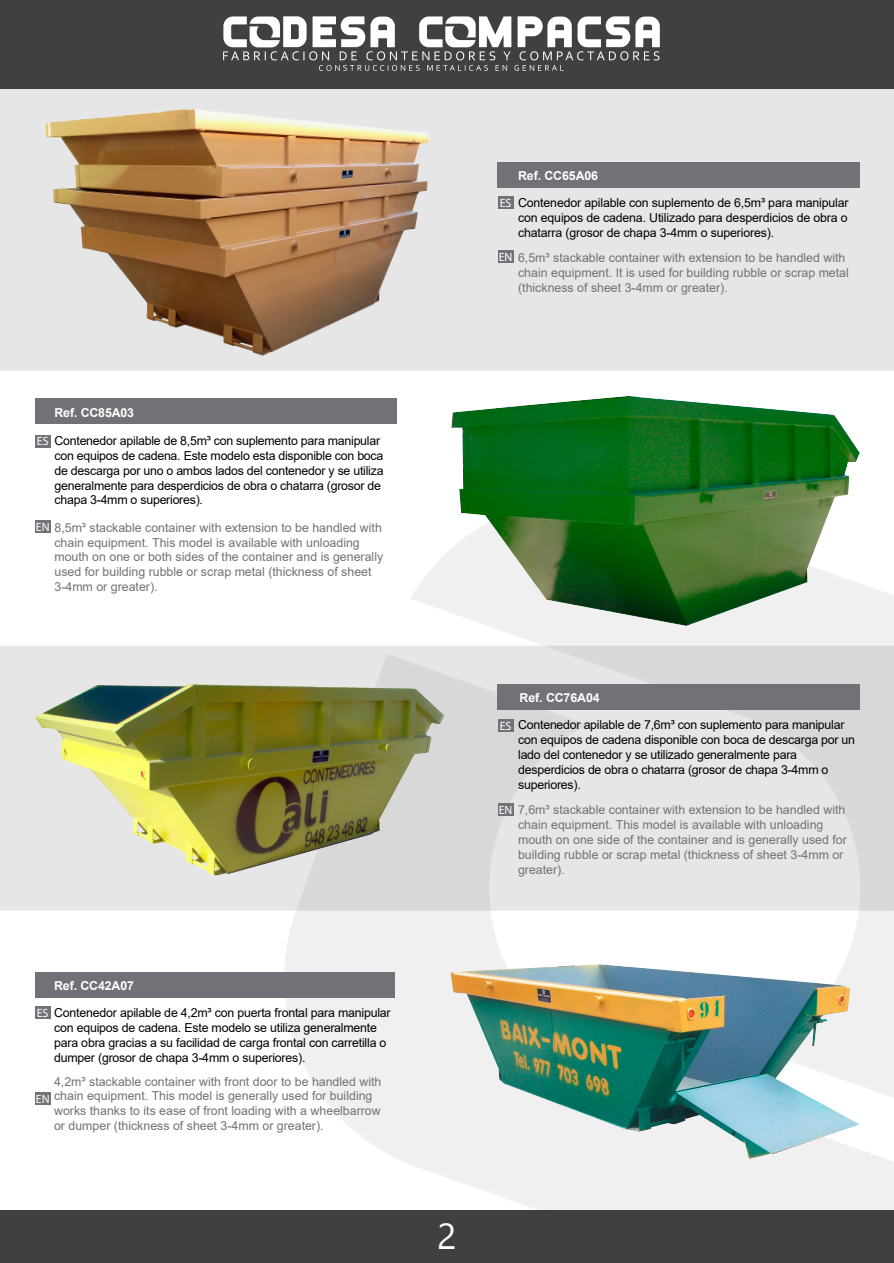
<style>
.page{position:relative;width:894px;height:1263px;background:#fff}
.page>*{position:absolute;margin:0;border:0;box-sizing:border-box;transform-origin:0 0}
.t1{font:36px "Nirmala UI";color:#fff}
.t2{font:12.3px/14.9px "Arial";letter-spacing:-.02em;color:#000}
.t3{font:12.3px/14.9px "Arial";color:#727177}
.t4{font:700 12.3px "Arial";letter-spacing:-.01em;color:#fff}
.t5{font:12px "Myriad Pro";color:#fff}
.s1{font-family:"Myriad Pro";font-size:12px;color:#fff}
.s2{font-weight:700;color:#fff}
</style>
<div class="page">
<img style="left:229px;top:549px;width:665px;height:661px">
<div style="left:0;top:89px;width:894px;height:282px;background:#e6e6e6"></div>
<svg style="left:0;top:646px;width:894px;height:265px;background:#e1e1e1"></svg>
<div style="left:35px;top:399px;width:361px;height:25px;background:#727177"></div>
<div style="left:498px;top:162px;width:362px;height:26px;background:#727177"></div>
<div style="left:498px;top:685px;width:362px;height:25px;background:#727177"></div>
<div style="left:35px;top:972px;width:360px;height:25px;background:#727177"></div>
<div style="left:498px;top:251px;width:16px;height:12px;background:#727177"></div>
<div style="left:498px;top:197px;width:16px;height:12px;background:#727177"></div>
<div style="left:498px;top:804px;width:16px;height:12px;background:#727177"></div>
<div style="left:498px;top:719px;width:16px;height:13px;background:#727177"></div>
<div style="left:35px;top:521px;width:16px;height:12px;background:#727177"></div>
<div style="left:35px;top:435px;width:16px;height:12px;background:#727177"></div>
<div style="left:35px;top:1093px;width:16px;height:12px;background:#727177"></div>
<div style="left:35px;top:1007px;width:16px;height:12px;background:#727177"></div>
<img style="left:35px;top:685px;width:410px;height:190px">
<img style="left:451px;top:965px;width:409px;height:193px">
<img style="left:451px;top:396px;width:409px;height:229px">
<div style="left:0;top:1210px;width:894px;height:53px;background:#423f40"></div>
<div style="left:0;top:0;width:894px;height:89px;background:#423f40"></div>
<img style="left:223px;top:16px;width:437px;height:55px">
<img style="left:42px;top:101px;width:396px;height:264px">
<p class="t4" style="left:55px;top:404px;width:81px">Ref. CC85A03</p>
<p class="t2" style="left:55px;top:433px;width:331px">Contenedor apilable de 8,5m³ con suplemento para manipular con equipos de cadena. Este modelo esta disponible con boca de descarga por uno o ambos lados del contenedor y se utiliza generalmente para desperdicios de obra o chatarra (grosor de chapa 3-4mm o superiores).</p>
<p class="t3" style="left:54px;top:520px;width:330px;text-indent:-19px"><span class="s1">EN</span> 8,5m³ stackable container with extension to be handled with chain equipment. This model is available with unloading mouth on one or both sides of the container and is generally used for building rubble or scrap metal (thickness of sheet 3-4mm or greater).</p>
<p class="t5" style="left:37px;top:434px;width:13px">ES</p>
<p class="t2" style="left:37px;top:972px;width:356px;line-height:27px;text-indent:17px"><span class="s2">Ref. CC42A07<br></span><span class="s1">ES</span> Contenedor apilable de 4,2m³ con puerta frontal para manipular</p>
<p class="t2" style="left:54px;top:1020px;width:334px">con equipos de cadena. Este modelo se utiliza generalmente para obra gracias a su facilidad de carga frontal con carretilla o dumper (grosor de chapa 3-4mm o superiores).</p>
<p class="t3" style="left:54px;top:1074px;width:329px">4,2m³ stackable container with front door to be handled with chain equipment. This model is generally used for building works thanks to its ease of front loading with a wheelbarrow or dumper (thickness of sheet 3-4mm or greater).</p>
<p class="t5" style="left:36px;top:1091px;width:15px">EN</p>
<p class="t4" style="left:518px;top:167px;width:82px">Ref. CC65A06</p>
<p class="t2" style="left:518px;top:195px;width:332px;text-align:justify">Contenedor apilable con suplemento de 6,5m³ para manipular con equipos de cadena. Utilizado para desperdicios de obra o chatarra (grosor de chapa 3-4mm o superiores).</p>
<p class="t3" style="left:518px;top:250px;width:332px">6,5m³ stackable container with extension to be handled with chain equipment. It is used for building rubble or scrap metal (thickness of sheet 3-4mm or greater).</p>
<p class="t5" style="left:500px;top:195px;width:13px">ES</p>
<p class="t5" style="left:499px;top:249px;width:15px">EN</p>
<p class="t4" style="left:520px;top:689px;width:82px">Ref. CC76A04</p>
<p class="t2" style="left:518px;top:718px;width:338px">Contenedor apilable de 7,6m³ con suplemento para manipular con equipos de cadena disponible con boca de descarga por un lado del contenedor y se utilizado generalmente para desperdicios de obra o chatarra (grosor de chapa 3-4mm o superiores).</p>
<p class="t3" style="left:518px;top:802px;width:330px">7,6m³ stackable container with extension to be handled with chain equipment. This model is available with unloading mouth on one side of the container and is generally used for building rubble or scrap metal (thickness of sheet 3-4mm or greater).</p>
<p class="t5" style="left:500px;top:718px;width:13px">ES</p>
<p class="t5" style="left:499px;top:802px;width:15px">EN</p>
<h1 class="t1" style="left:437px;top:1207px;width:21px">2</h1>
</div>
